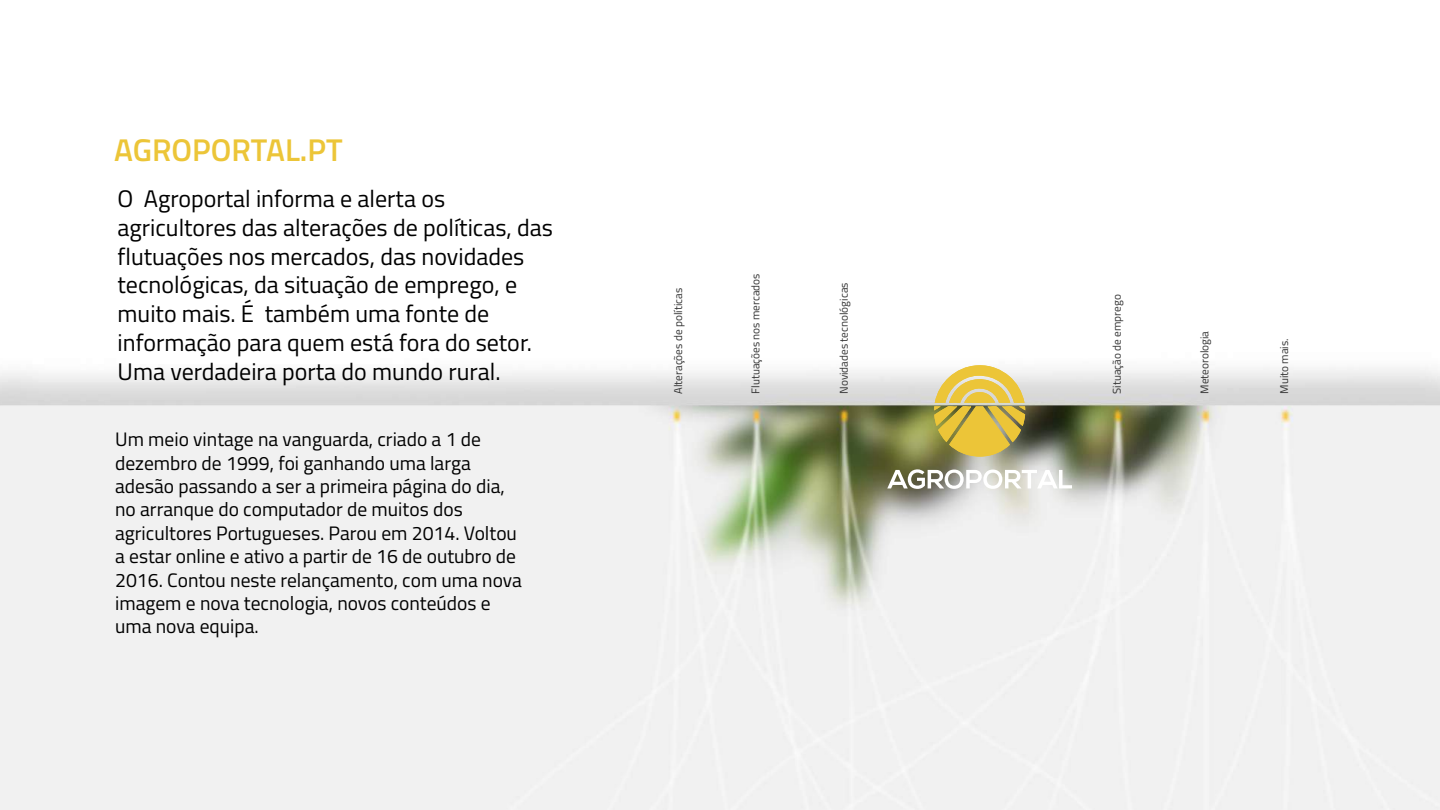
<style>
.page{position:relative;width:1440px;height:810px;background:#fff}
.page>*{position:absolute;margin:0;border:0;box-sizing:border-box;transform-origin:0 0}
.t1{font:600 31.5px "Titillium Web";color:#ecc538}
.t2{font:24px/28.8px "Titillium Web";color:#000}
.t3{font:19.5px/23.4px "Titillium Web";color:#000}
.t4{font:11.25px "Titillium Web";color:#333}
</style>
<div class="page">
<img style="left:0;top:368px;width:1440px;height:442px">
<svg style="left:934px;top:365px;width:91px;height:92px;background:#d5bd5d"></svg>
<svg style="left:887px;top:469px;width:185px;height:20px"></svg>
<h1 class="t1" style="left:114px;top:126px;width:230px">AGROPORTAL.PT</h1>
<p class="t2" style="left:118px;top:184px;width:437px">O Agroportal informa e alerta os agricultores das alterações de políticas, das flutuações nos mercados, das novidades tecnológicas, da situação de emprego, e muito mais. É também uma fonte de informação para quem está fora do setor.<br>Uma verdadeira porta do mundo rural.</p>
<p class="t3" style="left:115px;top:427px;width:408px">Um meio vintage na vanguarda, criado a 1 de dezembro de 1999, foi ganhando uma larga adesão passando a ser a primeira página do dia, no arranque do computador de muitos dos agricultores Portugueses. Parou em 2014. Voltou a estar online e ativo a partir de 16 de outubro de 2016. Contou neste relançamento, com uma nova imagem e nova tecnologia, novos conteúdos e uma nova equipa.</p>
<p class="t4" style="left:669px;top:394px;width:107px;rotate:-90deg">Alterações de políticas</p>
<p class="t4" style="left:747px;top:394px;width:122px;rotate:-90deg">Flutuações nos mercados</p>
<p class="t4" style="left:835px;top:394px;width:113px;rotate:-90deg">Novidades tecnológicas</p>
<p class="t4" style="left:1108px;top:394px;width:101px;rotate:-90deg">Situação de emprego</p>
<p class="t4" style="left:1196px;top:394px;width:64px;rotate:-90deg">Meteorologia</p>
<p class="t4" style="left:1275px;top:394px;width:57px;rotate:-90deg">Muito mais.</p>
</div>
